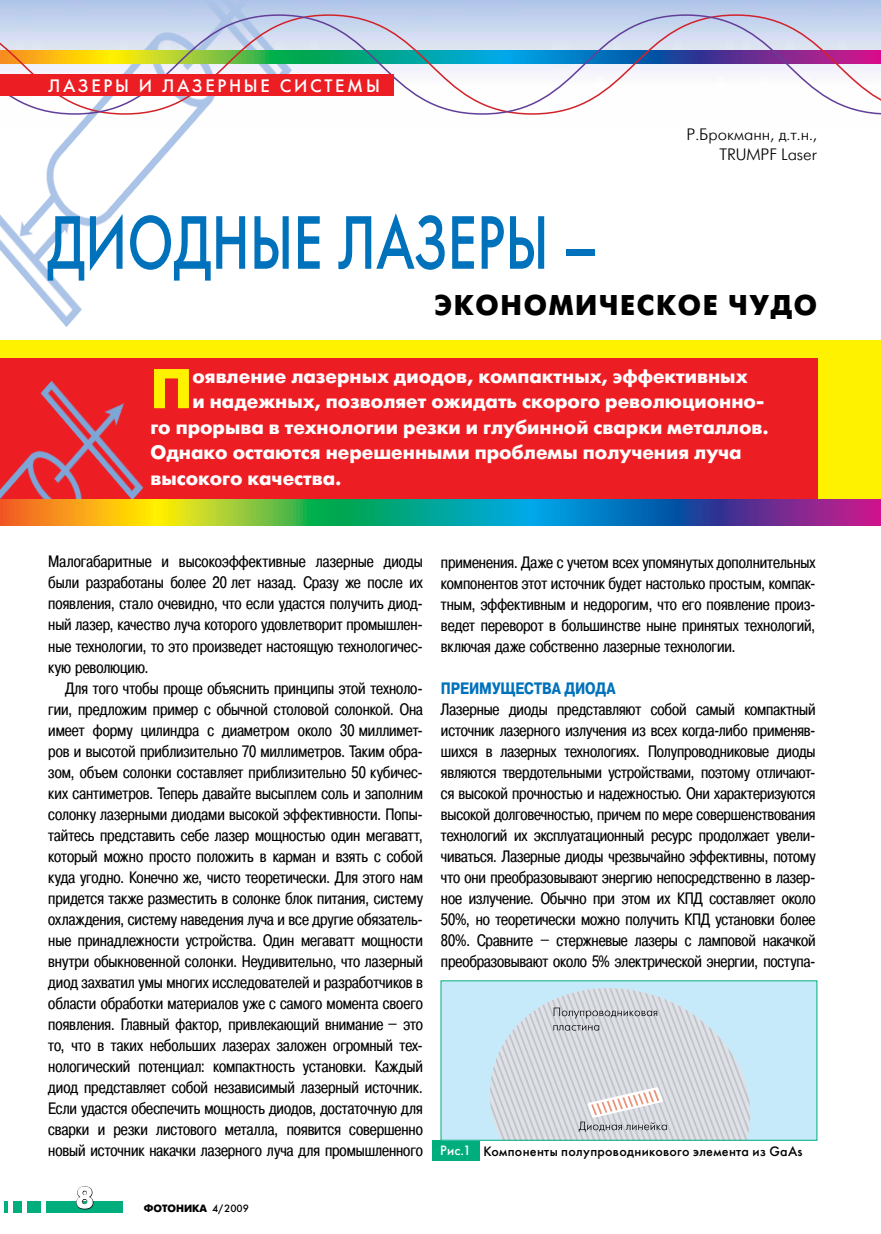
<style>
.page{position:relative;width:881px;height:1234px;background:#fff}
.page>*{position:absolute;margin:0;border:0;box-sizing:border-box;transform-origin:0 0}
.t1{font:75px "Futuris C";letter-spacing:.005em;color:#0072bc;scale:.75 1}
.t2{font:700 55.95px "Futuris C";color:#fff200}
.t3{font:700 30px "Futuris C";color:#fff}
.t4{font:700 28.5px "Futuris C";letter-spacing:.06em;color:#000}
.t5{font:700 19.5px "Futuris C";color:#fff}
.t6{font:18px "Futuris C";letter-spacing:.15em;color:#fff}
.t7{font:16.5px/21px "Pragmatica Cond C";letter-spacing:-.005em;color:#000;text-align:justify}
.t8{font:16.5px/19.8px "Futuris Light C";color:#000;text-align:right}
.t9{font:700 16.5px "Pragmatica Cond C";letter-spacing:.005em;color:#0072bc}
.t10{font:13.5px "Futuris C";letter-spacing:.02em;color:#000}
.t11{font:700 10.5px "Futuris C";color:#000}
.t12{font:10.5px "Futuris C";color:#000}
.s1{font-weight:700}
.s2{color:#fff}
</style>
<div class="page">
<img style="left:0;top:0;width:326px;height:327px">
<svg style="left:0;top:14px;width:880px;height:101px"></svg>
<div style="left:0;top:340px;width:880px;height:164px;background:#fff200"></div>
<div style="left:0;top:358px;width:816px;height:146px;background:#ed1d24"></div>
<img style="left:0;top:380px;width:144px;height:119px">
<svg style="left:0;top:499px;width:880px;height:26px"></svg>
<div style="left:0;top:74px;width:393px;height:22px;background:#ed1d24"></div>
<div style="left:432px;top:1139px;width:47px;height:20px;background:#00ad7d"></div>
<div style="left:441px;top:980px;width:375px;height:159px;background:#c7eafb"></div>
<svg style="left:490px;top:988px;width:260px;height:150px"></svg>
<div style="left:47px;top:1201px;width:76px;height:11px;background:#00ad7d"></div>
<div style="left:27px;top:1201px;width:14px;height:11px;background:#00ad7d"></div>
<div style="left:13px;top:1201px;width:9px;height:11px;background:#00ad7d"></div>
<hr style="left:4px;top:1201px;width:4px;height:11px;background:#00ad7d">
<svg style="left:76px;top:1186px;width:18px;height:23px"></svg>
<p class="t6" style="left:48px;top:75px;width:333px">лазеры и лазерные системы</p>
<h1 class="t1" style="left:47px;top:197px;width:735px">Диодные лазеры –</h1>
<p class="t8" style="left:686px;top:125px;width:132px">Р.Брокманн, д.т.н.,<br>TRUMPF Laser</p>
<h3 class="t4" style="left:434px;top:289px;width:384px">экономическое чудо</h3>
<h2 class="t2" style="left:150px;top:357px;width:43px">П</h2>
<p class="t5" style="left:192px;top:365px;width:556px">оявление лазерных диодов, компактных, эффективных</p>
<p class="t5" style="left:192px;top:390px;width:573px">и надежных, позволяет ожидать скорого революционно-</p>
<p class="t5" style="left:150px;top:416px;width:619px">го прорыва в технологии резки и глубинной сварки металлов.</p>
<p class="t5" style="left:150px;top:441px;width:592px">Однако остаются нерешенными проблемы получения луча</p>
<p class="t5" style="left:150px;top:467px;width:192px">высокого качества.</p>
<p class="t7" style="left:48px;top:551px;width:376px">Малогабаритные и высокоэффективные лазерные диоды были разработаны более 20 лет назад. Сразу же после их появления, стало очевидно, что если удастся получить диод&shy;ный лазер, качество луча которого удовлетворит промышлен&shy;ные технологии, то это произведет настоящую технологичес&shy;кую революцию.</p>
<p class="t7" style="left:48px;top:677px;width:376px;text-indent:17px">Для того чтобы проще объяснить принципы этой техноло&shy;гии, предложим пример с обычной столовой солонкой. Она имеет форму цилиндра с диаметром около 30 миллимет&shy;ров и высотой приблизительно 70 миллиметров. Таким обра&shy;зом, объем солонки составляет приблизительно 50 кубичес&shy;ких сантиметров. Теперь давайте высыплем соль и заполним солонку лазерными диодами высокой эффективности. Попы&shy;тайтесь представить себе лазер мощностью один мегаватт, который можно просто положить в карман и взять с собой куда угодно. Конечно же, чисто теоретически. Для этого нам придется также разместить в солонке блок питания, систему охлаждения, систему наведения луча и все другие обязатель&shy;ные принадлежности устройства. Один мегаватт мощности внутри обыкновенной солонки. Неудивительно, что лазерный диод захватил умы многих исследователей и разработчиков в области обработки материалов уже с самого момента своего появления. Главный фактор, привлекающий внимание – это то, что в таких небольших лазерах заложен огромный тех&shy;нологический потенциал: компактность установки. Каждый диод представляет собой независимый лазерный источник.<br>Если удастся обеспечить мощность диодов, достаточную для сварки и резки листового металла, появится совершенно новый источник накачки лазерного луча для промышленного</p>
<h3 class="t3" style="left:76px;top:1180px;width:19px">8</h3>
<p class="t11" style="left:144px;top:1202px;width:33px">ФОТОНИК</p>
<p class="t12" style="left:199px;top:1201px;width:51px"><span class="s1">А</span> 4/2009</p>
<p class="t7" style="left:441px;top:551px;width:376px">применения. Даже с учетом всех упомянутых дополнительных компонентов этот источник будет настолько простым, компак&shy;тным, эффективным и недорогим, что его появление произ&shy;ведет переворот в большинстве ныне принятых технологий, включая даже собственно лазерные технологии.</p>
<p class="t9" style="left:441px;top:678px;width:176px">Преимущества диода</p>
<p class="t7" style="left:441px;top:698px;width:376px">Лазерные диоды представляют собой самый компактный источник лазерного излучения из всех когда-либо применяв&shy;шихся в лазерных технологиях. Полупроводниковые диоды являются твердотельными устройствами, поэтому отличают&shy;ся высокой прочностью и надежностью. Они характеризуются высокой долговечностью, причем по мере совершенствования технологий их эксплуатационный ресурс продолжает увели&shy;чиваться. Лазерные диоды чрезвычайно эффективны, потому что они преобразовывают энергию непосредственно в лазер&shy;ное излучение. Обычно при этом их КПД составляет около 50%, но теоретически можно получить КПД установки более 80%. Сравните – стержневые лазеры с ламповой накачкой преобразовывают около 5% электрической энергии, поступа-</p>
<p class="t10" style="left:440px;top:1142px;width:364px"><span class="s2">Рис.1</span> Компоненты полупроводникового элемента из GaAs</p>
</div>
